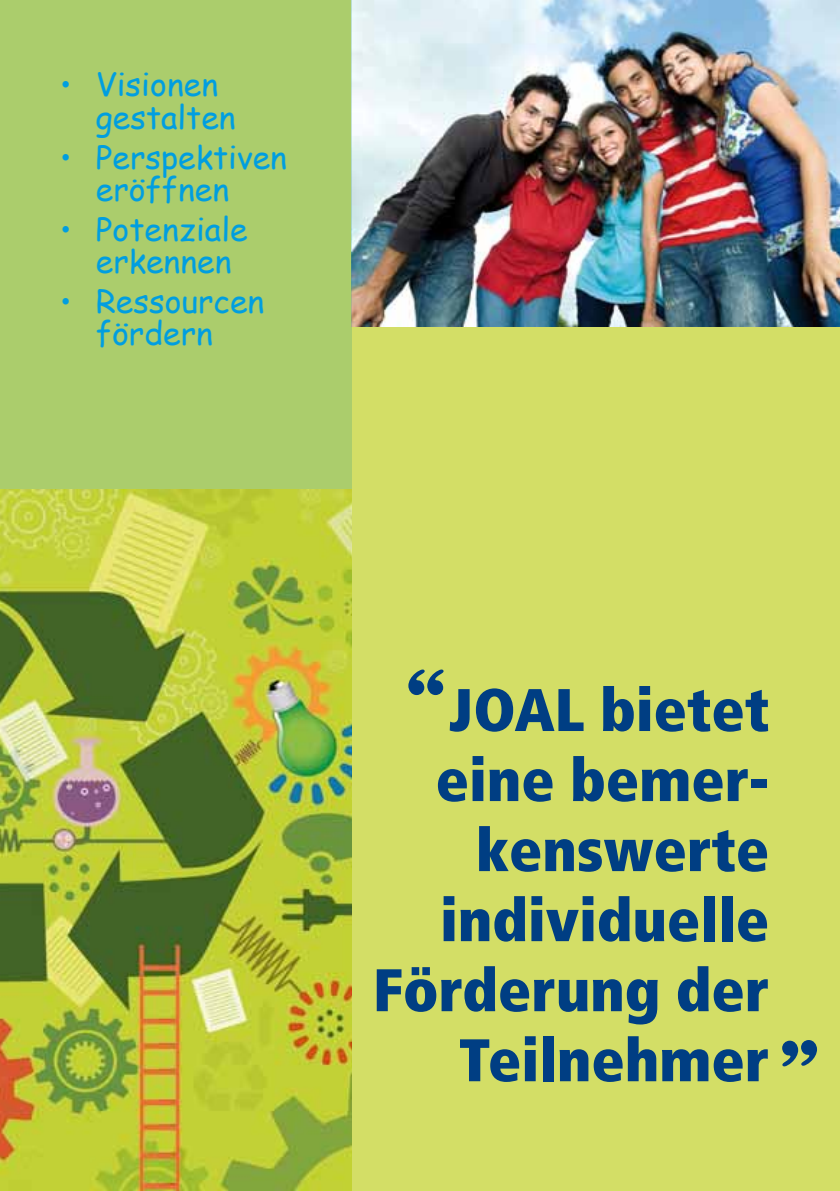
<style>
.page{position:relative;width:840px;height:1191px;background:#fff}
.page>*{position:absolute;margin:0;border:0;box-sizing:border-box;transform-origin:0 0}
.t1{font:72px "Stencil Std";color:#003e83}
.t2{font:900 condensed 60px/70px "Frutiger";color:#003e83;text-align:right}
.t3{font:32px/32px "Comic Sans MS";color:#009ee0}
</style>
<div class="page">
<div style="left:0;top:0;width:839px;height:1191px;background:#d3de66"></div>
<img style="left:351px;top:0;width:488px;height:326px">
<div style="left:0;top:0;width:351px;height:1191px;background:#abcd6c"></div>
<img style="left:0;top:489px;width:351px;height:702px">
<p class="t3" style="left:96px;top:68px;width:141px;text-indent:-36px">• Visionen gestalten</p>
<p class="t3" style="left:96px;top:140px;width:192px;text-indent:-36px">• Perspektiven eröffnen</p>
<p class="t3" style="left:96px;top:212px;width:153px;text-indent:-36px">• Potenziale erkennen</p>
<p class="t3" style="left:60px;top:284px;width:206px;text-align:center">• Ressourcen fördern</p>
<h1 class="t1" style="left:403px;top:651px;width:47px">“</h1>
<h2 class="t2" style="left:373px;top:674px;width:397px">JOAL bietet eine bemer&shy;kenswerte individuelle<br>Förderung der<br>Teilnehmer</h2>
</div>
